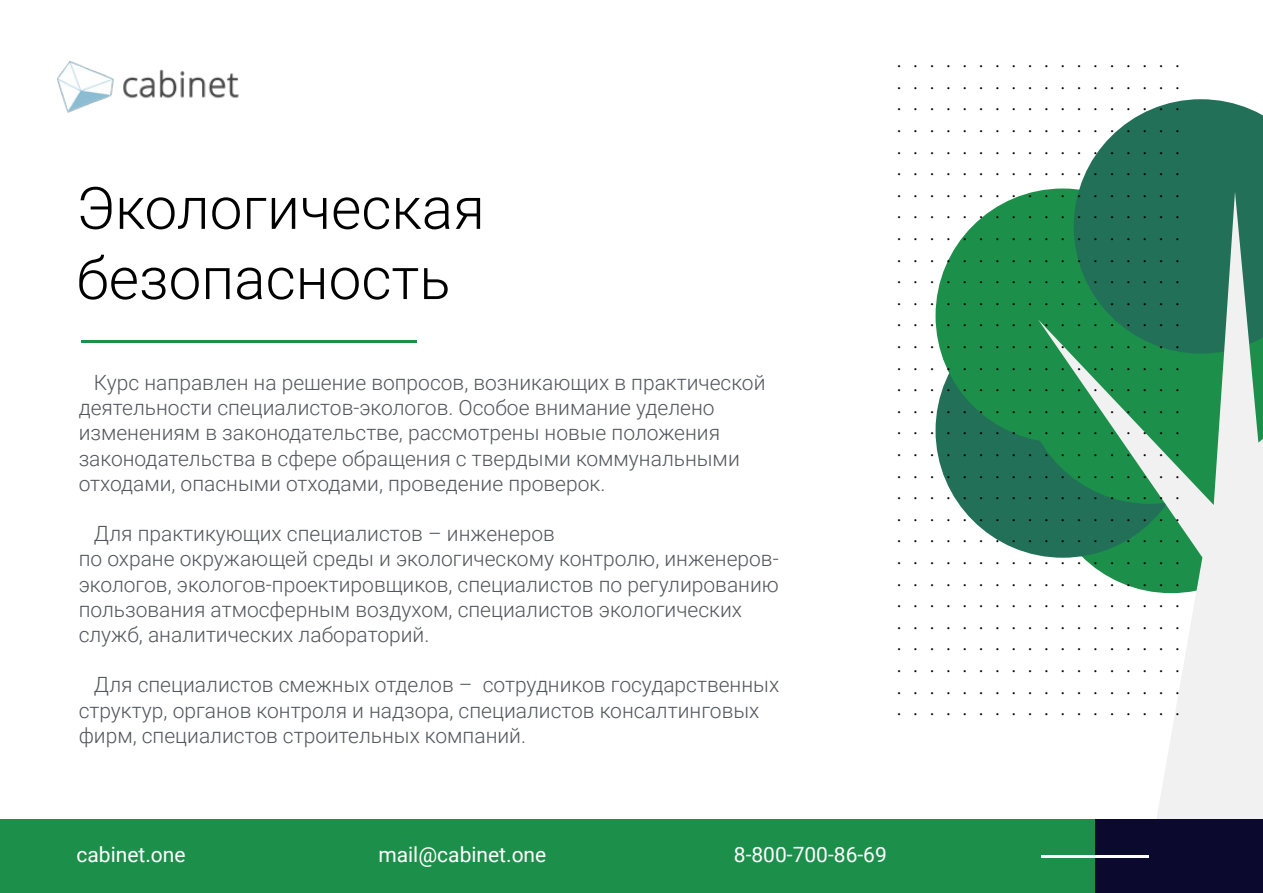
<style>
.page{position:relative;width:1263px;height:893px;background:#fff}
.page>*{position:absolute;margin:0;border:0;box-sizing:border-box;transform-origin:0 0}
.t1{font:300 58.5px/70.2px "Roboto";color:#000}
.t2{font:300 21px/25.2px "Roboto";color:#52575c}
.t3{font:21px "Roboto";color:#fff}
.t4{font:18px/21.6px "Minion Pro";color:#000;text-align:justify}
</style>
<div class="page">
<div style="left:935px;top:303px;width:255px;height:255px;background:#217057;border-radius:50%"></div>
<div style="left:935px;top:189px;width:255px;height:254px;background:#1c904a;border-radius:50%"></div>
<svg style="left:1074px;top:99px;width:189px;height:93px;fill:#217057"></svg>
<svg style="left:1038px;top:192px;width:225px;height:627px"></svg>
<img style="left:57px;top:61px;width:182px;height:52px">
<div style="left:0;top:819px;width:1095px;height:74px;background:#1c904a"></div>
<hr style="left:81px;top:340px;width:336px;height:3px;background:#1c904a">
<div style="left:1095px;top:819px;width:168px;height:74px;background:#0b092e"></div>
<hr style="left:1041px;top:855px;width:107px;height:2px;background:#fff">
<h1 class="t1" style="left:77px;top:171px;width:410px">Экологическая безопасность</h1>
<p class="t2" style="left:79px;top:369px;width:688px;text-indent:15px">Курс направлен на решение вопросов, возникающих в практической деятельности специалистов-экологов. Особое внимание уделено изменениям в законодательстве, рассмотрены новые положения законодательства в сфере обращения с твердыми коммунальными отходами, опасными отходами, проведение проверок.</p>
<p class="t2" style="left:79px;top:520px;width:702px;text-indent:15px">Для практикующих специалистов – инженеров<br>по охране окружающей среды и экологическому контролю, инженеров&shy;экологов, экологов-проектировщиков, специалистов по регулированию пользования атмосферным воздухом, специалистов экологических служб, аналитических лабораторий.</p>
<p class="t2" style="left:79px;top:671px;width:702px;text-indent:15px">Для специалистов смежных отделов – сотрудников государственных структур, органов контроля и надзора, специалистов консалтинговых фирм, специалистов строительных компаний.</p>
<p class="t4" style="left:897px;top:51px;width:284px">. . . . . . . . . . . . . . . . . . . . . . . . . . . . . . . . . . . . . . . . . . . . . . . . . . . . . . . . . . . . . . . . . . . . . . . . . . . . . . . . . . . . . . . . . . . . . . . . . . . . . . . . . . . . . . . . . . . . . . . . . . . . . . . . . . . . . . . . . . . . . . . . . . . . . . . . . . . . . . . . . . . . . . . . . . . . . . . . . . . . . . . . . . . . . . . . . . . . . . . . . . . . . . . . . . . . . . . . . . . . . . . . . . . . . . . . . . . . . . . . . . . . . . . . . . . . . . . . . . . . . . . . . . . . . . . . . . . . . . . . . . . . . . . . . . . . . . . . . . . . . . . . . . . . . . . . . . . . . . . . . . . . . . . . . . . . . . . . . . . . . . . . . . . . . . . . . . . . . . . . . . . . . . . . . . . . . . . . . . . . . . . . . . . . . . . . . . . . . . . . . . . . . . . . . . . . . . . . . . . . . . . . . . . . . . . . . . . . . . . . . . . . . . . . . . . . . . . . . . . . . . . . . . . . . . . . . . . . . . . . . . . . . . . . . . . . . . . . . . . . . . . . . . . . . . . . . . . . . . . . . . . . . . . . . . . . . . . . . . . . . . . . . . . . . . . . . . . . . .</p>
<p class="t3" style="left:77px;top:840px;width:111px">cabinet.one</p>
<p class="t3" style="left:378px;top:840px;width:169px">mail@cabinet.one</p>
<p class="t3" style="left:734px;top:840px;width:155px">8-800-700-86-69</p>
</div>
